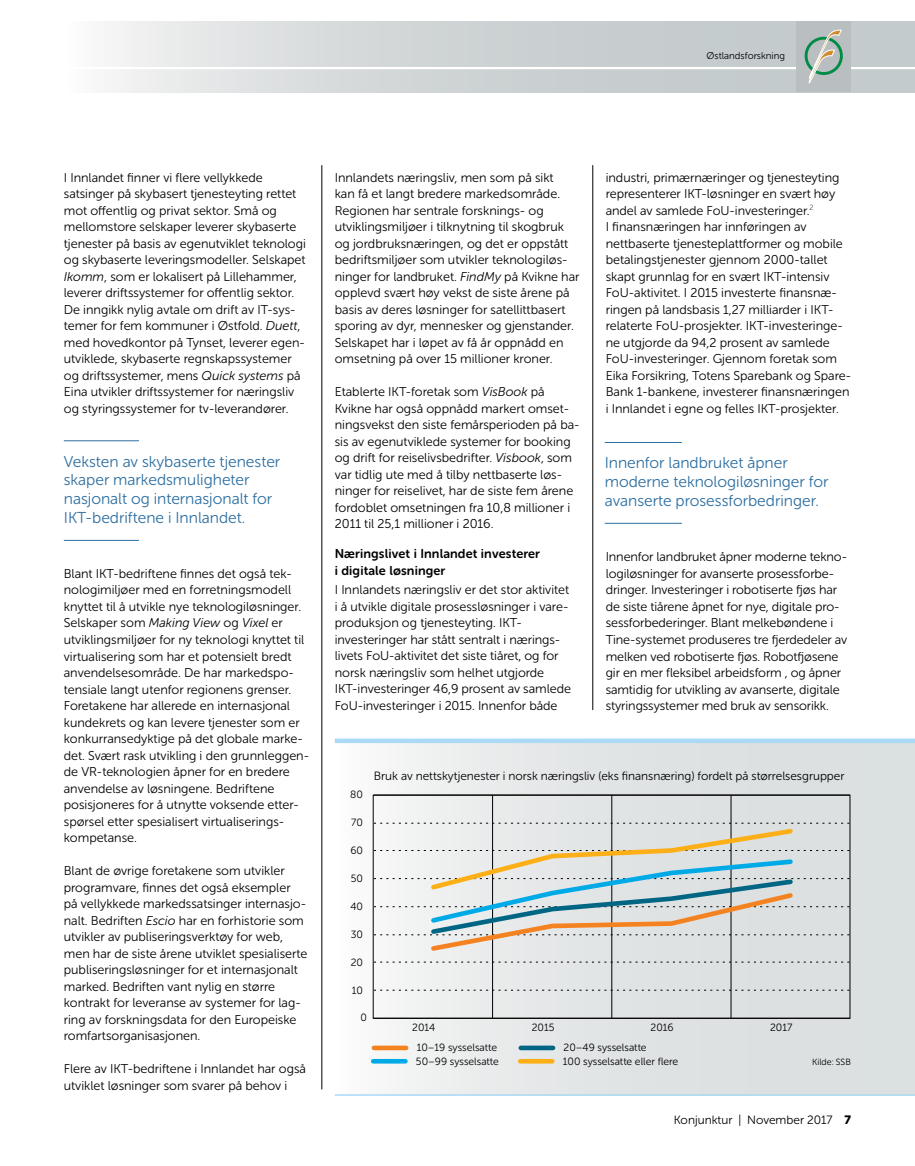
<style>
.page{position:relative;width:915px;height:1166px;background:#fff}
.page>*{position:absolute;margin:0;border:0;box-sizing:border-box;transform-origin:0 0}
.t1{font:15.75px/18.8px "Museo Sans Rounded 300";color:#2e6fa1}
.t2{font:12.75px/16.5px "Museo Sans Rounded 300";color:#000}
.t3{font:12.75px/16.5px "Museo Sans Rounded 700";letter-spacing:.01em;color:#000}
.t4{font:12px "Museo Sans Rounded 300";color:#000}
.t5{font:10.5px "Museo Sans Rounded 300";color:#000}
.t6{font:9.75px "Museo Sans Rounded 300";color:#000}
.t7{font:9px "Museo Sans Rounded 300";color:#000}
.s1{font-style:italic}
.s2{font-family:"Museo Sans Rounded 900"}
</style>
<div class="page">
<div style="left:64px;top:21px;width:850px;height:71px;background:linear-gradient(to right,#eeeeef,#b8c0c2)"></div>
<hr style="left:0;top:67px;width:914px;height:2px;background:#fff">
<div style="left:796px;top:21px;width:54px;height:71px;background:#b9bec0"></div>
<div style="left:804px;top:37px;width:38px;height:38px;border:3px solid #008c44;border-radius:50%"></div>
<svg style="left:808px;top:30px;width:33px;height:53px"></svg>
<div style="left:334px;top:742px;width:580px;height:353px;background:linear-gradient(to right,#f1f1f1,#d2d7d8)"></div>
<svg style="left:334px;top:738px;width:580px;height:4px;background:#b7dff6"></svg>
<hr style="left:334px;top:1093px;width:580px;height:2px;background:#abdaf5">
<hr style="left:64px;top:440px;width:75px;height:1px;background:#2e6fa1">
<hr style="left:64px;top:540px;width:75px;height:1px;background:#2e6fa1">
<hr style="left:604px;top:442px;width:77px;height:1px;background:#2e6fa1">
<hr style="left:604px;top:523px;width:77px;height:1px;background:#2e6fa1">
<svg style="left:375px;top:961px;width:472px;height:1px"></svg>
<svg style="left:375px;top:989px;width:472px;height:1px"></svg>
<div style="left:373px;top:794px;width:476px;height:224px;border:1px solid #000"></div>
<hr style="left:492px;top:794px;width:1px;height:223px;background:#000">
<hr style="left:611px;top:794px;width:1px;height:223px;background:#000">
<hr style="left:730px;top:794px;width:1px;height:223px;background:#000">
<svg style="left:374px;top:1045px;width:32px;height:4px"></svg>
<svg style="left:520px;top:1045px;width:33px;height:4px"></svg>
<div style="left:373px;top:1058px;width:32px;height:5px;background:#00aae7"></div>
<svg style="left:374px;top:822px;width:475px;height:131px;background:#d6dad7"></svg>
<div style="left:520px;top:1058px;width:32px;height:5px;background:#fcaf17"></div>
<hr style="left:321px;top:165px;width:1px;height:924px;background:#000">
<hr style="left:592px;top:165px;width:1px;height:544px;background:#000">
<p class="t6" style="left:706px;top:50px;width:80px">Østlandsforskning</p>
<p class="t2" style="left:334px;top:169px;width:246px">Innlandets næringsliv, men som på sikt<br>kan få et langt bredere markedsområde.<br>Regionen har sentrale forsknings- og utviklingsmiljøer i tilknytning til skogbruk og jordbruksnæringen, og det er oppstått bedriftsmiljøer som utvikler teknologiløs&shy;ninger for landbruket. <span class="s1">FindMy</span> på Kvikne har opplevd svært høy vekst de siste årene på basis av deres løsninger for satellittbasert sporing av dyr, mennesker og gjenstander.<br>Selskapet har i løpet av få år oppnådd en omsetning på over 15 millioner kroner.</p>
<p class="t2" style="left:334px;top:383px;width:246px">Etablerte IKT-foretak som <span class="s1">VisBook</span> på Kvikne har også oppnådd markert omset&shy;ningsvekst den siste femårsperioden på ba&shy;sis av egenutviklede systemer for booking og drift for reiselivsbedrifter. <span class="s1">Visbook</span>, som var tidlig ute med å tilby nettbaserte løs&shy;ninger for reiselivet, har de siste fem årene fordoblet omsetningen fra 10,8 millioner i 2011 til 25,1 millioner i 2016.</p>
<p class="t3" style="left:334px;top:545px;width:207px">Næringslivet i Innlandet investerer i digitale løsninger</p>
<p class="t2" style="left:334px;top:581px;width:238px">I Innlandets næringsliv er det stor aktivitet i å utvikle digitale prosessløsninger i vare&shy;produksjon og tjenesteyting. IKT&shy;investeringer har stått sentralt i nærings&shy;livets FoU-aktivitet det siste tiåret, og for norsk næringsliv som helhet utgjorde IKT-investeringer 46,9 prosent av samlede FoU-investeringer i 2015. Innenfor både</p>
<p class="t2" style="left:605px;top:169px;width:247px">industri, primærnæringer og tjenesteyting representerer IKT-løsninger en svært høy andel av samlede FoU-investeringer.<sup>2<br></sup>I finansnæringen har innføringen av nettbaserte tjenesteplattformer og mobile betalingstjenester gjennom 2000-tallet skapt grunnlag for en svært IKT-intensiv FoU-aktivitet. I 2015 investerte finansnæ&shy;ringen på landsbasis 1,27 milliarder i IKT-- relaterte FoU-prosjekter. IKT-investeringe&shy;ne utgjorde da 94,2 prosent av samlede FoU-investeringer. Gjennom foretak som Eika Forsikring, Totens Sparebank og Spare-Bank 1-bankene, investerer finansnæringen i Innlandet i egne og felles IKT-prosjekter.</p>
<p class="t2" style="left:64px;top:169px;width:243px">I Innlandet finner vi flere vellykkede satsinger på skybasert tjenesteyting rettet mot offentlig og privat sektor. Små og mellomstore selskaper leverer skybaserte tjenester på basis av egenutviklet teknologi og skybaserte leveringsmodeller. Selskapet <span class="s1">Ikomm</span>, som er lokalisert på Lillehammer, leverer driftssystemer for offentlig sektor.<br>De inngikk nylig avtale om drift av IT-sys&shy;temer for fem kommuner i Østfold. <span class="s1">Duett</span>, med hovedkontor på Tynset, leverer egen&shy;utviklede, skybaserte regnskapssystemer og driftssystemer, mens <span class="s1">Quick systems</span> på Eina utvikler driftssystemer for næringsliv og styringssystemer for tv-leverandører.</p>
<p class="t4" style="left:305px;top:333px;width:351px">Omsetning i IKT-sektor i Innlandet 2012–2016 i faste priser (2016)</p>
<p class="t5" style="left:270px;top:357px;width:25px">1200</p>
<p class="t5" style="left:269px;top:396px;width:26px">1000</p>
<p class="t1" style="left:64px;top:452px;width:218px">Veksten av skybaserte tjenester skaper markedsmuligheter nasjonalt og internasjonalt for<br>IKT-bedriftene i Innlandet.</p>
<p class="t1" style="left:604px;top:453px;width:225px">Innenfor landbruket åpner moderne teknologiløsninger for avanserte prosessforbedringer.</p>
<p class="t2" style="left:605px;top:548px;width:243px">Innenfor landbruket åpner moderne tekno&shy;logiløsninger for avanserte prosessforbe&shy;dringer. Investeringer i robotiserte fjøs har de siste tiårene åpnet for nye, digitale pro&shy;sessforbederinger. Blant melkebøndene i Tine-systemet produseres tre fjerdedeler av melken ved robotiserte fjøs. Robotfjøsene gir en mer fleksibel arbeidsform , og åpner samtidig for utvikling av avanserte, digitale styringssystemer med bruk av sensorikk.</p>
<p class="t2" style="left:64px;top:565px;width:247px">Blant IKT-bedriftene finnes det også tek&shy;nologimiljøer med en forretningsmodell knyttet til å utvikle nye teknologiløsninger.<br>Selskaper som <span class="s1">Making View</span> og <span class="s1">Vixel</span> er utviklingsmiljøer for ny teknologi knyttet til virtualisering som har et potensielt bredt anvendelsesområde. De har markedspo&shy;tensiale langt utenfor regionens grenser.<br>Foretakene har allerede en internasjonal kundekrets og kan levere tjenester som er konkurransedyktige på det globale marke&shy;det. Svært rask utvikling i den grunnleggen&shy;de VR-teknologien åpner for en bredere anvendelse av løsningene. Bedriftene posisjoneres for å utnytte voksende etter&shy;spørsel etter spesialisert virtualiserings&shy;kompetanse.</p>
<p class="t2" style="left:64px;top:862px;width:245px">Blant de øvrige foretakene som utvikler programvare, finnes det også eksempler på vellykkede markedssatsinger internasjo&shy;nalt. Bedriften <span class="s1">Escio</span> har en forhistorie som utvikler av publiseringsverktøy for web, men har de siste årene utviklet spesialiserte publiseringsløsninger for et internasjonalt marked. Bedriften vant nylig en større kontrakt for leveranse av systemer for lag&shy;ring av forskningsdata for den Europeiske romfartsorganisasjonen.</p>
<p class="t2" style="left:64px;top:1060px;width:243px">Flere av IKT-bedriftene i Innlandet har også utviklet løsninger som svarer på behov i</p>
<p class="t5" style="left:287px;top:590px;width:8px">0</p>
<p class="t5" style="left:341px;top:596px;width:24px">2012</p>
<p class="t5" style="left:436px;top:596px;width:24px">2013</p>
<p class="t5" style="left:531px;top:596px;width:25px">2014</p>
<p class="t5" style="left:626px;top:596px;width:24px">2015</p>
<p class="t5" style="left:721px;top:596px;width:25px">2016</p>
<p class="t5" style="left:351px;top:612px;width:60px">Mikroforetak</p>
<p class="t4" style="left:374px;top:769px;width:472px">Bruk av nettskytjenester i norsk næringsliv (eks finansnæring) fordelt på størrelsesgrupper</p>
<p class="t5" style="left:350px;top:788px;width:14px">80</p>
<p class="t5" style="left:351px;top:816px;width:13px">70</p>
<p class="t5" style="left:350px;top:844px;width:14px">60</p>
<p class="t5" style="left:350px;top:872px;width:14px">50</p>
<p class="t5" style="left:350px;top:900px;width:14px">40</p>
<p class="t5" style="left:350px;top:928px;width:14px">30</p>
<p class="t5" style="left:350px;top:956px;width:14px">20</p>
<p class="t5" style="left:352px;top:983px;width:13px">10</p>
<p class="t5" style="left:360px;top:1011px;width:8px">0</p>
<p class="t5" style="left:412px;top:1021px;width:25px">2014</p>
<p class="t5" style="left:531px;top:1021px;width:24px">2015</p>
<p class="t5" style="left:650px;top:1021px;width:25px">2016</p>
<p class="t5" style="left:769px;top:1021px;width:24px">2017</p>
<p class="t5" style="left:416px;top:1041px;width:82px">10–19 sysselsatte</p>
<p class="t5" style="left:563px;top:1041px;width:84px">20–49 sysselsatte</p>
<p class="t5" style="left:416px;top:1055px;width:84px">50–99 sysselsatte</p>
<p class="t5" style="left:562px;top:1055px;width:117px">100 sysselsatte eller flere</p>
<p class="t7" style="left:811px;top:1056px;width:40px">Kilde: SSB</p>
<p class="t4" style="left:673px;top:1112px;width:179px">Konjunktur | November 2017 <span class="s2">7</span></p>
</div>
